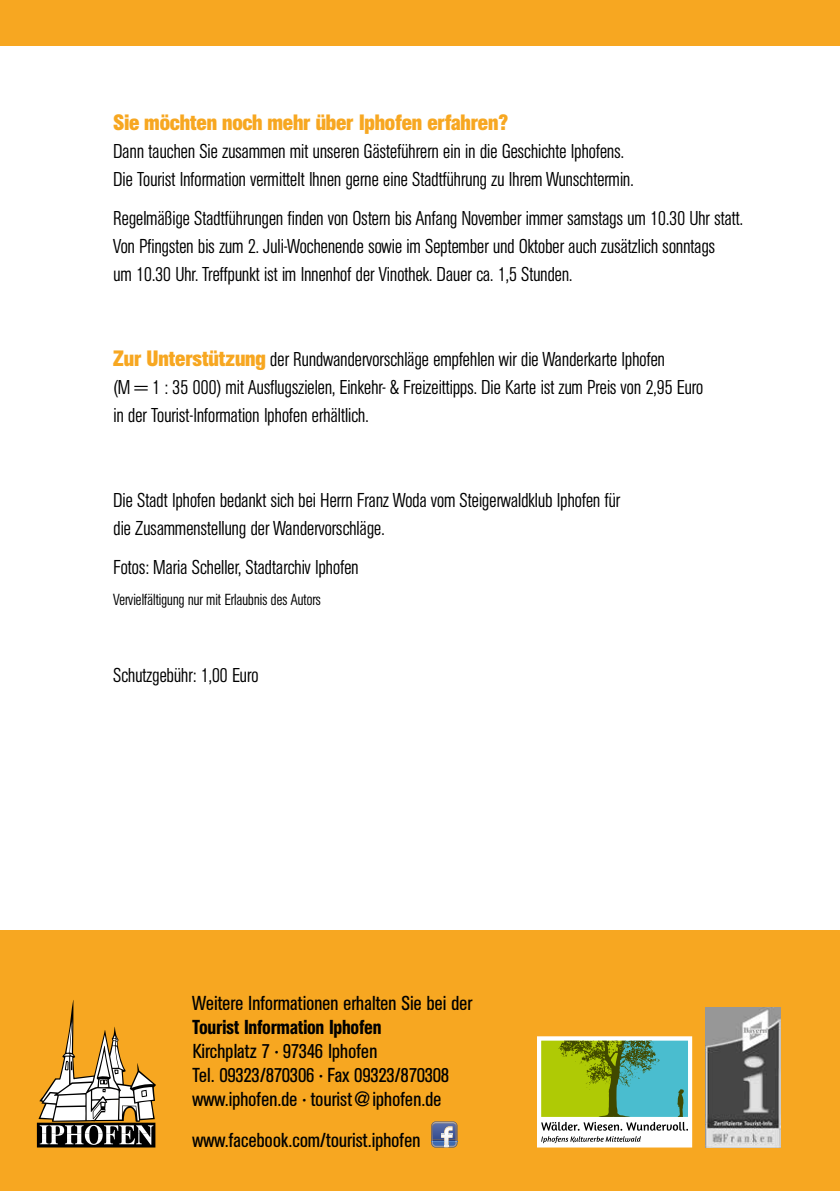
<style>
.page{position:relative;width:840px;height:1191px;background:#fff}
.page>*{position:absolute;margin:0;border:0;box-sizing:border-box;transform-origin:0 0}
.t1{font:22px "Agb Con Bol";color:#f7a721}
.t2{font:20px/28px "Agb Con Lig";color:#000}
.t3{font:20px/24px "Agb Con";color:#000}
.t4{font:20px "Agb Con Med";color:#000}
.t5{font:16px "Agb Con Lig";color:#000}
.s1{font-family:"Agb Con Bol";font-size:22px;color:#f7a721}
</style>
<div class="page">
<div style="left:0;top:930px;width:839px;height:261px;background:#f7a721"></div>
<svg style="left:37px;top:1122px;width:118px;height:25px"></svg>
<svg style="left:38px;top:1000px;width:118px;height:144px"></svg>
<img style="left:705px;top:1007px;width:75px;height:140px">
<svg style="left:537px;top:1036px;width:156px;height:112px;background:#9bc188"></svg>
<svg style="left:431px;top:1121px;width:26px;height:26px"></svg>
<img style="left:432px;top:1122px;width:24px;height:4px">
<div style="left:0;top:0;width:839px;height:45px;background:#f7a721"></div>
<p class="t1" style="left:113px;top:109px;width:396px">Sie möchten noch mehr über Iphofen erfahren?</p>
<p class="t2" style="left:113px;top:137px;width:521px">Dann tauchen Sie zusammen mit unseren Gästeführern ein in die Geschichte Iphofens.<br>Die Tourist Information vermittelt Ihnen gerne eine Stadtführung zu Ihrem Wunschtermin.</p>
<p class="t2" style="left:113px;top:204px;width:630px">Regelmäßige Stadtführungen finden von Ostern bis Anfang November immer samstags um 10.30 Uhr statt.<br>Von Pfingsten bis zum 2. Juli-Wochenende sowie im September und Oktober auch zusätzlich sonntags<br>um 10.30 Uhr. Treffpunkt ist im Innenhof der Vinothek. Dauer ca. 1,5 Stunden.</p>
<p class="t2" style="left:113px;top:345px;width:591px"><span class="s1">Zur Unterstützung</span> der Rundwandervorschläge empfehlen wir die Wanderkarte Iphofen<br>(M = 1 : 35 000) mit Ausflugszielen, Einkehr- &amp; Freizeittipps. Die Karte ist zum Preis von 2,95 Euro in der Tourist-Information Iphofen erhältlich.</p>
<p class="t2" style="left:113px;top:486px;width:508px">Die Stadt Iphofen bedankt sich bei Herrn Franz Woda vom Steigerwaldklub Iphofen für die Zusammenstellung der Wandervorschläge.</p>
<p class="t2" style="left:113px;top:553px;width:246px">Fotos: Maria Scheller, Stadtarchiv Iphofen</p>
<p class="t5" style="left:113px;top:591px;width:209px">Vervielfältigung nur mit Erlaubnis des Autors</p>
<p class="t2" style="left:113px;top:661px;width:146px">Schutzgebühr: 1,00 Euro</p>
<p class="t3" style="left:193px;top:991px;width:281px">Weitere Informationen erhalten Sie bei der</p>
<p class="t4" style="left:193px;top:1015px;width:190px">Tourist Information Iphofen</p>
<p class="t3" style="left:193px;top:1039px;width:258px">Kirchplatz 7 · 97346 Iphofen<br>Tel. 09323/870306 · Fax 09323/870308 www.iphofen.de · tourist@iphofen.de</p>
<p class="t3" style="left:193px;top:1128px;width:229px">www.facebook.com/tourist.iphofen</p>
</div>
